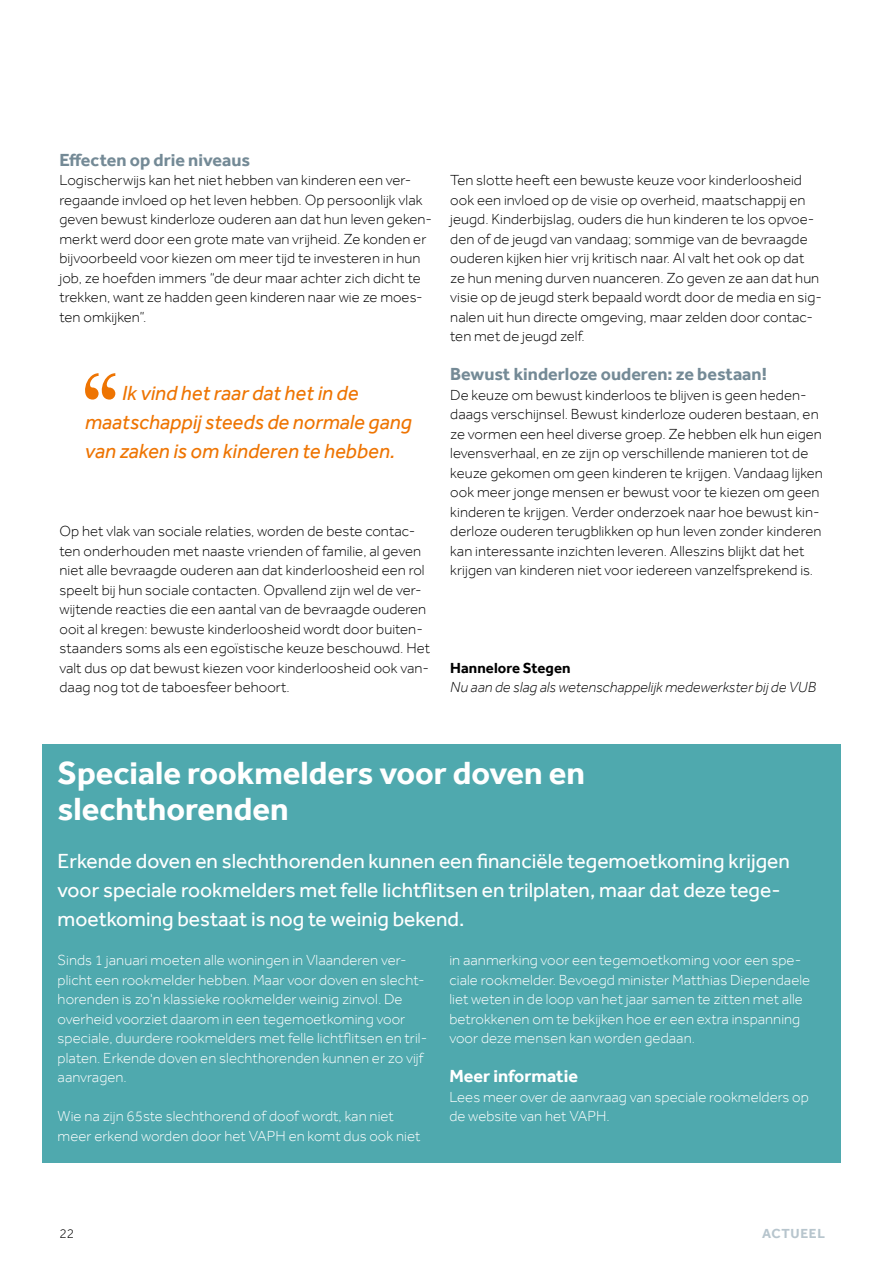
<style>
.page{position:relative;width:893px;height:1263px;background:#fff}
.page>*{position:absolute;margin:0;border:0;box-sizing:border-box;transform-origin:0 0}
.t1{font:700 33px/36px "Effra";color:#fff}
.t2{font:21px/29.2px "Effra";color:#fff}
.t3{font:italic 21px/29.2px "Effra";color:#ee7402}
.t4{font:700 18px "Effra";color:#748a96}
.t5{font:700 18px "Effra";color:#fff}
.t6{font:300 15px/19.5px "Effra";letter-spacing:.005em;color:#000}
.t7{font:300 15px/19.5px "Effra";letter-spacing:.005em;color:#fff}
.t8{font:italic 300 15px "Effra";letter-spacing:.005em;color:#000}
.t9{font:700 15px "Effra";letter-spacing:.005em;color:#000}
.t10{font:700 13.5px "Effra";letter-spacing:.05em;color:#b7c5cd}
.t11{font:300 13.5px "Effra";color:#000}
</style>
<div class="page">
<svg style="left:85px;top:373px;width:30px;height:27px"></svg>
<div style="left:42px;top:744px;width:798px;height:418px;background:#4fa9ae"></div>
<p class="t4" style="left:60px;top:149px;width:192px">Effecten op drie niveaus</p>
<p class="t6" style="left:60px;top:170px;width:374px">Logischerwijs kan het niet hebben van kinderen een ver&shy;regaande invloed op het leven hebben. Op persoonlijk vlak geven bewust kinderloze ouderen aan dat hun leven geken&shy;merkt werd door een grote mate van vrijheid. Ze konden er bijvoorbeeld voor kiezen om meer tijd te investeren in hun job, ze hoefden immers “de deur maar achter zich dicht te trekken, want ze hadden geen kinderen naar wie ze moes&shy;ten omkijken”.</p>
<h2 class="t3" style="left:85px;top:378px;width:328px;text-indent:37px">Ik vind het raar dat het in de maatschappij steeds de normale gang van zaken is om kinderen te hebben.</h2>
<p class="t6" style="left:60px;top:521px;width:372px">Op het vlak van sociale relaties, worden de beste contac&shy;ten onderhouden met naaste vrienden of familie, al geven niet alle bevraagde ouderen aan dat kinderloosheid een rol speelt bij hun sociale contacten. Opvallend zijn wel de ver&shy;wijtende reacties die een aantal van de bevraagde ouderen ooit al kregen: bewuste kinderloosheid wordt door buiten&shy;staanders soms als een egoïstische keuze beschouwd. Het valt dus op dat bewust kiezen voor kinderloosheid ook van&shy;daag nog tot de taboesfeer behoort.</p>
<p class="t6" style="left:450px;top:170px;width:373px">Ten slotte heeft een bewuste keuze voor kinderloosheid ook een invloed op de visie op overheid, maatschappij en jeugd. Kinderbijslag, ouders die hun kinderen te los opvoe&shy;den of de jeugd van vandaag; sommige van de bevraagde ouderen kijken hier vrij kritisch naar. Al valt het ook op dat ze hun mening durven nuanceren. Zo geven ze aan dat hun visie op de jeugd sterk bepaald wordt door de media en sig&shy;nalen uit hun directe omgeving, maar zelden door contac&shy;ten met de jeugd zelf.</p>
<p class="t4" style="left:450px;top:363px;width:318px">Bewust kinderloze ouderen: ze bestaan!</p>
<p class="t6" style="left:450px;top:385px;width:374px">De keuze om bewust kinderloos te blijven is geen heden&shy;daags verschijnsel. Bewust kinderloze ouderen bestaan, en ze vormen een heel diverse groep. Ze hebben elk hun eigen levensverhaal, en ze zijn op verschillende manieren tot de keuze gekomen om geen kinderen te krijgen. Vandaag lijken ook meer jonge mensen er bewust voor te kiezen om geen kinderen te krijgen. Verder onderzoek naar hoe bewust kin&shy;derloze ouderen terugblikken op hun leven zonder kinderen kan interessante inzichten leveren. Alleszins blijkt dat het krijgen van kinderen niet voor iedereen vanzelfsprekend is.</p>
<p class="t9" style="left:450px;top:659px;width:122px">Hannelore Stegen</p>
<p class="t8" style="left:450px;top:679px;width:367px">Nu aan de slag als wetenschappelijk medewerkster bij de VUB</p>
<h1 class="t1" style="left:58px;top:754px;width:529px">Speciale rookmelders voor doven en slechthorenden</h1>
<h2 class="t2" style="left:58px;top:846px;width:734px">Erkende doven en slechthorenden kunnen een financiële tegemoetkoming krijgen voor speciale rookmelders met felle lichtflitsen en trilplaten, maar dat deze tege&shy;moetkoming bestaat is nog te weinig bekend.</h2>
<p class="t7" style="left:58px;top:950px;width:371px">Sinds 1 januari moeten alle woningen in Vlaanderen ver&shy;plicht een rookmelder hebben. Maar voor doven en slecht&shy;horenden is zo'n klassieke rookmelder weinig zinvol. De overheid voorziet daarom in een tegemoetkoming voor speciale, duurdere rookmelders met felle lichtflitsen en tril&shy;platen. Erkende doven en slechthorenden kunnen er zo vijf aanvragen.</p>
<p class="t7" style="left:58px;top:1106px;width:364px">Wie na zijn 65ste slechthorend of doof wordt, kan niet meer erkend worden door het VAPH en komt dus ook niet</p>
<p class="t7" style="left:449px;top:950px;width:362px">in aanmerking voor een tegemoetkoming voor een spe&shy;ciale rookmelder. Bevoegd minister Matthias Diependaele liet weten in de loop van het jaar samen te zitten met alle betrokkenen om te bekijken hoe er een extra inspanning voor deze mensen kan worden gedaan.</p>
<p class="t5" style="left:449px;top:1065px;width:130px">Meer informatie</p>
<p class="t7" style="left:449px;top:1087px;width:361px">Lees meer over de aanvraag van speciale rookmelders op de website van het VAPH.</p>
<p class="t11" style="left:60px;top:1225px;width:16px">22</p>
<p class="t10" style="left:762px;top:1225px;width:64px">ACTUEEL</p>
</div>
